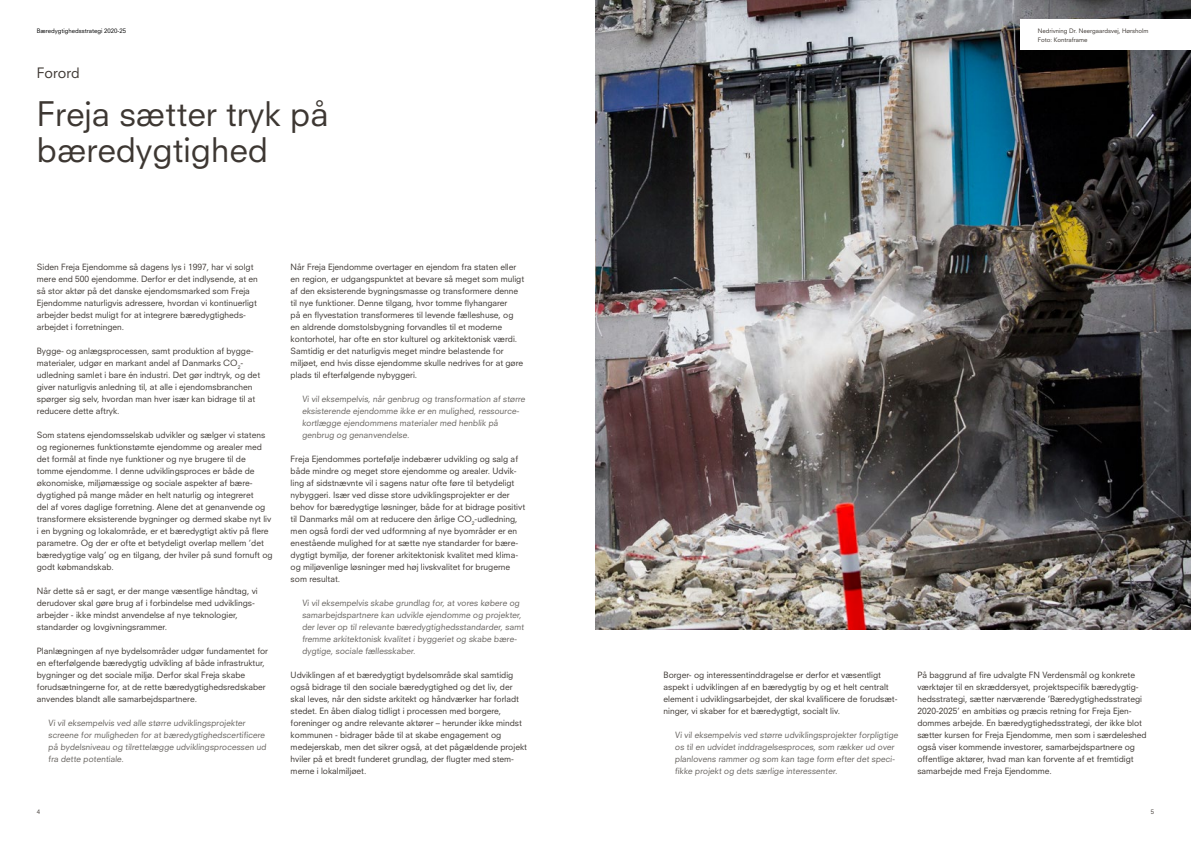
<style>
.page{position:relative;width:1191px;height:842px;background:#fff}
.page>*{position:absolute;margin:0;border:0;box-sizing:border-box;transform-origin:0 0}
.t1{font:33px/36px "Neuzeit SLT Std";color:#3d3732}
.t2{font:14px "Neuzeit SLT Std";color:#3d3732}
.t3{font:8.4px/12px "Neuzeit SLT Std";color:#3d3732}
.t4{font:8.4px/12px "Neuzeit SLT Std";color:#67635f}
.t5{font:6px/9px "Neuzeit SLT Std";color:#3d3732}
.t6{font:6px "Neuzeit SLT Std";color:#000}
</style>
<div class="page">
<img style="left:595px;top:0;width:596px;height:630px">
<div style="left:1020px;top:20px;width:171px;height:30px;background:#fff"></div>
<p class="t6" style="left:37px;top:27px;width:91px">Bæredygtighedsstrategi 2020-25</p>
<h2 class="t2" style="left:37px;top:64px;width:44px">Forord</h2>
<h1 class="t1" style="left:37px;top:95px;width:293px">Freja sætter tryk på bæredygtighed</h1>
<p class="t5" style="left:1037px;top:26px;width:112px">Nedrivning Dr. Neergaardsvej, Hørsholm<br>Foto: Kontraframe</p>
<p class="t3" style="left:37px;top:261px;width:222px">Siden Freja Ejendomme så dagens lys i 1997, har vi solgt mere end 500 ejendomme. Derfor er det indlysende, at en så stor aktør på det danske ejendomsmarked som Freja Ejendomme naturligvis adressere, hvordan vi kontinuerligt arbejder bedst muligt for at integrere bæredygtigheds&shy;arbejdet i forretningen.</p>
<p class="t3" style="left:37px;top:345px;width:225px">Bygge- og anlægsprocessen, samt produktion af bygge&shy;materialer, udgør en markant andel af Danmarks CO<sub>2</sub>- udledning samlet i bare én industri. Det gør indtryk, og det giver naturligvis anledning til, at alle i ejendomsbranchen spørger sig selv, hvordan man hver især kan bidrage til at reducere dette aftryk.</p>
<p class="t3" style="left:37px;top:429px;width:237px">Som statens ejendomsselskab udvikler og sælger vi statens og regionernes funktionstømte ejendomme og arealer med det formål at finde nye funktioner og nye brugere til de tomme ejendomme. I denne udviklingsproces er både de økonomiske, miljømæssige og sociale aspekter af bære&shy;dygtighed på mange måder en helt naturlig og integreret<br>del af vores daglige forretning. Alene det at genanvende og transformere eksisterende bygninger og dermed skabe nyt liv i en bygning og lokalområde, er et bæredygtigt aktiv på flere parametre. Og der er ofte et betydeligt overlap mellem ’det bæredygtige valg’ og en tilgang, der hviler på sund fornuft og godt købmandskab.</p>
<p class="t3" style="left:37px;top:585px;width:222px">Når dette så er sagt, er der mange væsentlige håndtag, vi derudover skal gøre brug af i forbindelse med udviklings&shy;arbejder - ikke mindst anvendelse af nye teknologier, standarder og lovgivningsrammer.</p>
<p class="t3" style="left:37px;top:645px;width:233px">Planlægningen af nye bydelsområder udgør fundamentet for en efterfølgende bæredygtig udvikling af både infrastruktur, bygninger og det sociale miljø. Derfor skal Freja skabe forudsætningerne for, at de rette bæredygtighedsredskaber anvendes blandt alle samarbejdspartnere.</p>
<p class="t4" style="left:48px;top:717px;width:220px">Vi vil eksempelvis ved alle større udviklingsprojekter screene for muligheden for at bæredygtighedscertificere på bydelsniveau og tilrettelægge udviklingsprocessen ud fra dette potentiale.</p>
<p class="t3" style="left:291px;top:261px;width:235px">Når Freja Ejendomme overtager en ejendom fra staten eller en region, er udgangspunktet at bevare så meget som muligt af den eksisterende bygningsmasse og transformere denne til nye funktioner. Denne tilgang, hvor tomme flyhangarer<br>på en flyvestation transformeres til levende fælleshuse, og en aldrende domstolsbygning forvandles til et moderne kontorhotel, har ofte en stor kulturel og arkitektonisk værdi.<br>Samtidig er det naturligvis meget mindre belastende for miljøet, end hvis disse ejendomme skulle nedrives for at gøre plads til efterfølgende nybyggeri.</p>
<p class="t4" style="left:302px;top:393px;width:226px">Vi vil eksempelvis, når genbrug og transformation af større eksisterende ejendomme ikke er en mulighed, ressource&shy;kortlægge ejendommens materialer med henblik på genbrug og genanvendelse.</p>
<p class="t3" style="left:291px;top:453px;width:236px">Freja Ejendommes portefølje indebærer udvikling og salg af både mindre og meget store ejendomme og arealer. Udvik&shy;ling af sidstnævnte vil i sagens natur ofte føre til betydeligt nybyggeri. Især ved disse store udviklingsprojekter er der behov for bæredygtige løsninger, både for at bidrage positivt til Danmarks mål om at reducere den årlige CO<sub>2</sub>-udledning, men også fordi der ved udformning af nye byområder er en enestående mulighed for at sætte nye standarder for bære&shy;dygtigt bymiljø, der forener arkitektonisk kvalitet med klima&shy;og miljøvenlige løsninger med høj livskvalitet for brugerne som resultat.</p>
<p class="t4" style="left:302px;top:597px;width:224px">Vi vil eksempelvis skabe grundlag for, at vores købere og samarbejdspartnere kan udvikle ejendomme og projekter, der lever op til relevante bæredygtighedsstandarder, samt fremme arkitektonisk kvalitet i byggeriet og skabe bære&shy;dygtige, sociale fællesskaber.</p>
<p class="t3" style="left:291px;top:669px;width:238px">Udviklingen af et bæredygtigt bydelsområde skal samtidig også bidrage til den sociale bæredygtighed og det liv, der skal leves, når den sidste arkitekt og håndværker har forladt stedet. En åben dialog tidligt i processen med borgere, foreninger og andre relevante aktører – herunder ikke mindst kommunen - bidrager både til at skabe engagement og medejerskab, men det sikrer også, at det pågældende projekt hviler på et bredt funderet grundlag, der flugter med stem&shy;merne i lokalmiljøet.</p>
<p class="t3" style="left:663px;top:669px;width:235px">Borger- og interessentinddragelse er derfor et væsentligt aspekt i udviklingen af en bæredygtig by og et helt centralt element i udviklingsarbejdet, der skal kvalificere de forudsæt&shy;ninger, vi skaber for et bæredygtigt, socialt liv.</p>
<p class="t4" style="left:675px;top:729px;width:226px">Vi vil eksempelvis ved større udviklingsprojekter forpligtige os til en udvidet inddragelsesproces, som rækker ud over planlovens rammer og som kan tage form efter det speci&shy;fikke projekt og dets særlige interessenter.</p>
<p class="t3" style="left:917px;top:669px;width:231px">På baggrund af fire udvalgte FN Verdensmål og konkrete værktøjer til en skræddersyet, projektspecifik bæredygtig&shy;hedsstrategi, sætter nærværende ’Bæredygtighedsstrategi 2020-2025’ en ambitiøs og præcis retning for Freja Ejen&shy;dommes arbejde. En bæredygtighedsstrategi, der ikke blot sætter kursen for Freja Ejendomme, men som i særdeleshed også viser kommende investorer, samarbejdspartnere og offentlige aktører, hvad man kan forvente af et fremtidigt samarbejde med Freja Ejendomme.</p>
<p class="t5" style="left:37px;top:807px;width:5px">4</p>
<p class="t5" style="left:1150px;top:807px;width:5px">5</p>
</div>
